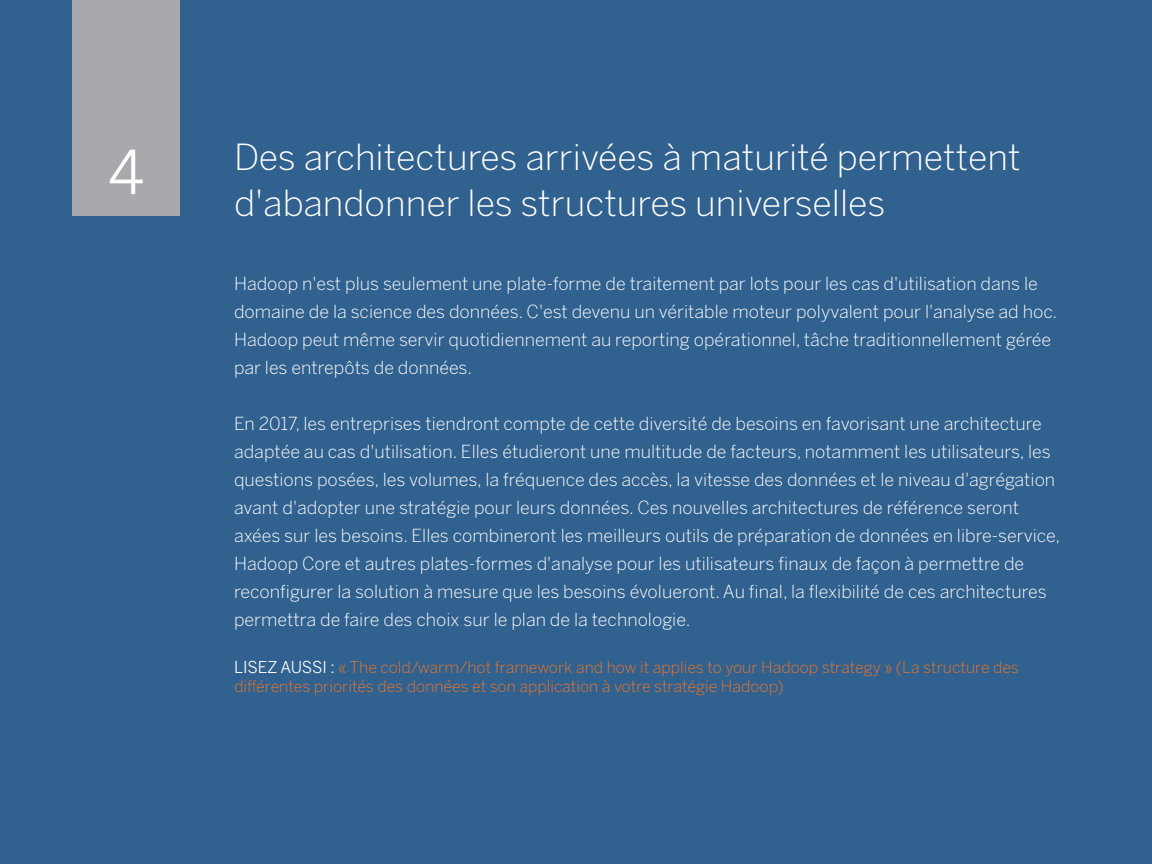
<style>
.page{position:relative;width:1152px;height:864px;background:#31618e}
.page>*{position:absolute;margin:0;border:0;box-sizing:border-box;transform-origin:0 0}
.t1{font:60px "Benton Sans";color:#fff}
.t2{font:300 36px/46px "Benton Sans";color:#fff}
.t3{font:300 18px/28px "Benton Sans";color:#fff}
.t4{font:300 16px/19.2px "Benton Sans";color:#e9752d}
.s1{font-weight:400;color:#fff}
</style>
<div class="page">
<div style="left:72px;top:0;width:108px;height:216px;background:#a8a9ad"></div>
<h1 class="t1" style="left:108px;top:137px;width:38px">4</h1>
<h2 class="t2" style="left:234px;top:134px;width:788px">Des architectures arrivées à maturité permettent d'abandonner les structures universelles</h2>
<p class="t3" style="left:234px;top:269px;width:825px">Hadoop n'est plus seulement une plate-forme de traitement par lots pour les cas d'utilisation dans le domaine de la science des données. C'est devenu un véritable moteur polyvalent pour l'analyse ad hoc.<br>Hadoop peut même servir quotidiennement au reporting opérationnel, tâche traditionnellement gérée par les entrepôts de données.</p>
<p class="t3" style="left:234px;top:409px;width:828px">En 2017, les entreprises tiendront compte de cette diversité de besoins en favorisant une architecture adaptée au cas d'utilisation. Elles étudieront une multitude de facteurs, notamment les utilisateurs, les questions posées, les volumes, la fréquence des accès, la vitesse des données et le niveau d'agrégation avant d'adopter une stratégie pour leurs données. Ces nouvelles architectures de référence seront axées sur les besoins. Elles combineront les meilleurs outils de préparation de données en libre-service, Hadoop Core et autres plates-formes d'analyse pour les utilisateurs finaux de façon à permettre de reconfigurer la solution à mesure que les besoins évolueront. Au final, la flexibilité de ces architectures permettra de faire des choix sur le plan de la technologie.</p>
<p class="t4" style="left:234px;top:658px;width:786px"><span class="s1">LISEZ AUSSI :</span> « The cold/warm/hot framework and how it applies to your Hadoop strategy » (La structure des différentes priorités des données et son application à votre stratégie Hadoop)</p>
</div>
